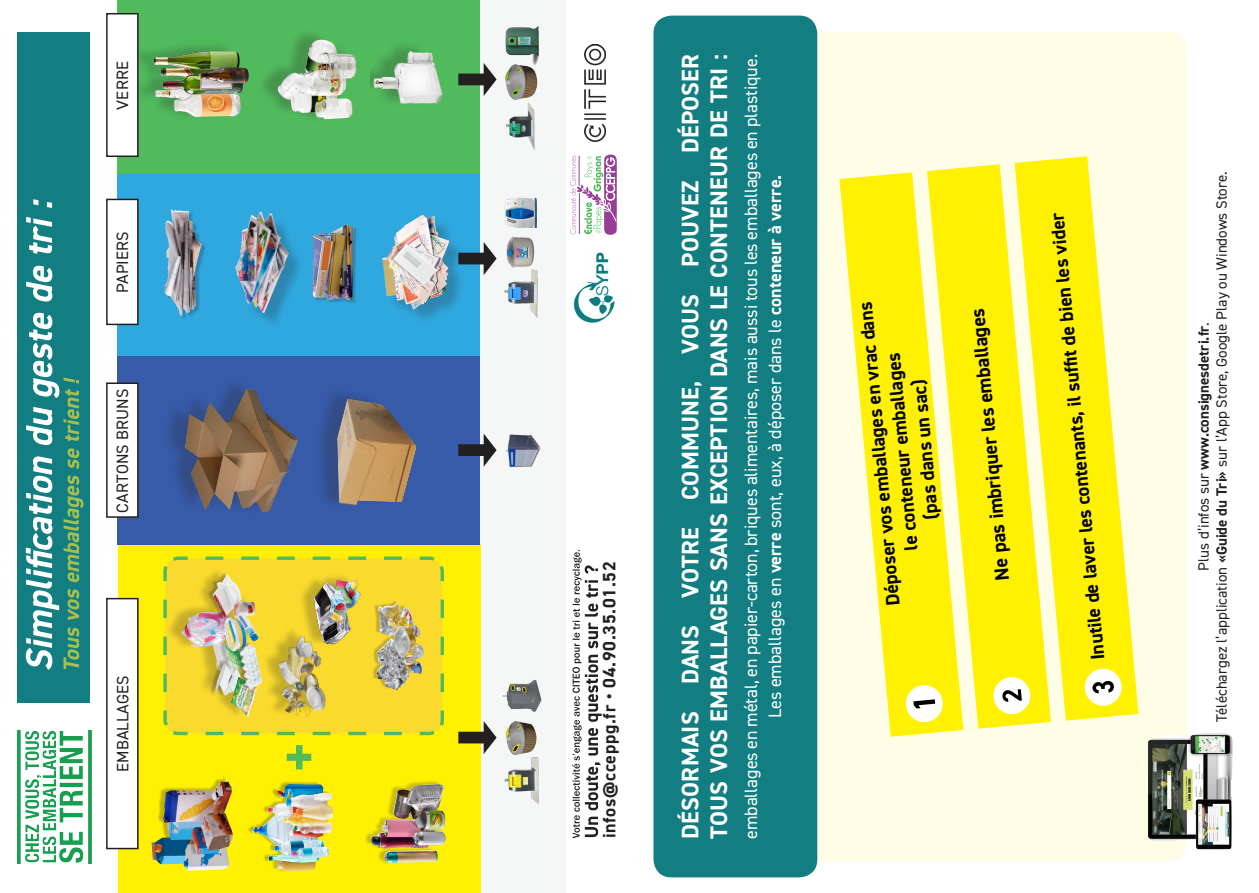
<style>
.page{position:relative;width:1259px;height:893px;background:#fff}
.page>*{position:absolute;margin:0;border:0;box-sizing:border-box;transform-origin:0 0}
.t1{font:700 24px/28.5px "DIN2014";letter-spacing:.01em;color:#fff}
.t2{font:700 19.8px "DIN2014";color:#000}
.t3{font:700 19.2px/23.1px "DIN2014";color:#000;text-align:center}
.t4{font:18px/24px "DIN2014";color:#fff;text-align:center}
.t5{font:700 18px "DIN2014";letter-spacing:.04em;color:#231f20}
.t6{font:16.5px "DIN2014";letter-spacing:.01em;color:#231f20}
.t7{font:15px/18px "DIN2014";color:#231f20;text-align:center}
.s1{font-weight:700}
</style>
<div class="page">
<img style="left:573px;top:252px;width:42px;height:71px">
<svg style="left:572px;top:550px;width:29px;height:288px"></svg>
<svg style="left:604px;top:155px;width:13px;height:80px"></svg>
<svg style="left:570px;top:156px;width:46px;height:78px"></svg>
<img style="left:584px;top:44px;width:22px;height:97px">
<div style="left:480px;top:0;width:85px;height:893px;background:#f5f6f6"></div>
<div style="left:118px;top:545px;width:362px;height:348px;background:#fff101"></div>
<div style="left:118px;top:356px;width:362px;height:188px;background:#375ba9"></div>
<div style="left:118px;top:168px;width:362px;height:188px;background:#2fa8df"></div>
<div style="left:118px;top:0;width:362px;height:173px;background:#51ba5d"></div>
<div style="left:271px;top:855px;width:42px;height:17px;background:#231f20;opacity:.25"></div>
<img style="left:277px;top:863px;width:38px;height:8px">
<div style="left:270px;top:780px;width:51px;height:20px;background:#231f20;opacity:.35"></div>
<img style="left:277px;top:784px;width:46px;height:6px">
<div style="left:247px;top:790px;width:84px;height:73px;background:#231f20;opacity:.3"></div>
<img style="left:252px;top:793px;width:70px;height:41px">
<div style="left:364px;top:780px;width:79px;height:84px;background:#231f20;opacity:.25"></div>
<img style="left:371px;top:784px;width:59px;height:61px">
<div style="left:406px;top:827px;width:38px;height:20px;background:#231f20;opacity:.25"></div>
<img style="left:413px;top:831px;width:33px;height:15px">
<svg style="left:163px;top:556px;width:281px;height:180px"></svg>
<div style="left:165px;top:566px;width:92px;height:153px;background:#231f20;opacity:.25"></div>
<img style="left:188px;top:611px;width:36px;height:9px">
<svg style="left:215px;top:637px;width:5px;height:3px"></svg>
<div style="left:210px;top:658px;width:29px;height:39px;background:#231f20;opacity:.3"></div>
<img style="left:215px;top:661px;width:19px;height:35px">
<div style="left:207px;top:572px;width:33px;height:47px;background:#231f20;opacity:.3"></div>
<img style="left:213px;top:574px;width:29px;height:44px">
<img style="left:231px;top:677px;width:26px;height:40px">
<img style="left:247px;top:605px;width:12px;height:36px">
<div style="left:218px;top:639px;width:31px;height:31px;background:#231f20;opacity:.25"></div>
<img style="left:225px;top:651px;width:9px;height:19px">
<img style="left:224px;top:617px;width:23px;height:34px">
<img style="left:233px;top:598px;width:22px;height:20px">
<div style="left:234px;top:641px;width:26px;height:49px;background:#231f20;opacity:.3"></div>
<img style="left:240px;top:644px;width:9px;height:43px">
<div style="left:262px;top:625px;width:59px;height:95px;background:#231f20;opacity:.25"></div>
<img style="left:278px;top:634px;width:33px;height:84px">
<div style="left:372px;top:600px;width:50px;height:91px;background:#231f20;opacity:.25"></div>
<img style="left:378px;top:602px;width:20px;height:18px">
<div style="left:298px;top:571px;width:57px;height:75px;background:#231f20;opacity:.25"></div>
<img style="left:304px;top:557px;width:65px;height:94px">
<svg style="left:287px;top:745px;width:24px;height:24px"></svg>
<div style="left:133px;top:40px;width:110px;height:81px;background:#231f20;opacity:.25"></div>
<img style="left:154px;top:52px;width:44px;height:45px">
<div style="left:257px;top:28px;width:94px;height:95px;background:#231f20;opacity:.25"></div>
<img style="left:277px;top:40px;width:76px;height:79px">
<div style="left:371px;top:39px;width:65px;height:69px;background:#231f20;opacity:.25"></div>
<img style="left:373px;top:51px;width:37px;height:37px">
<div style="left:237px;top:214px;width:68px;height:116px;background:#231f20;opacity:.25"></div>
<img style="left:235px;top:212px;width:54px;height:101px">
<div style="left:166px;top:211px;width:40px;height:109px;background:#231f20;opacity:.25"></div>
<img style="left:164px;top:209px;width:8px;height:82px">
<div style="left:313px;top:225px;width:44px;height:79px;background:#231f20;opacity:.25"></div>
<img style="left:313px;top:225px;width:40px;height:75px">
<div style="left:385px;top:218px;width:81px;height:108px;background:#231f20;opacity:.25"></div>
<img style="left:382px;top:252px;width:5px;height:44px">
<img style="left:387px;top:215px;width:62px;height:95px">
<div style="left:389px;top:241px;width:47px;height:45px;background:#231f20;opacity:.25"></div>
<img style="left:393px;top:244px;width:15px;height:28px">
<div style="left:17px;top:32px;width:73px;height:670px;background:#137e82"></div>
<div style="left:107px;top:599px;width:31px;height:249px;background:#fff"></div>
<div style="left:106px;top:598px;width:33px;height:251px;border:2px solid #231f20"></div>
<div style="left:107px;top:14px;width:31px;height:142px;background:#fff"></div>
<div style="left:106px;top:13px;width:33px;height:144px;border:2px solid #231f20"></div>
<div style="left:107px;top:199px;width:31px;height:125px;background:#fff"></div>
<div style="left:106px;top:199px;width:33px;height:126px;border:2px solid #231f20"></div>
<div style="left:107px;top:383px;width:31px;height:134px;background:#fff"></div>
<div style="left:106px;top:382px;width:33px;height:136px;border:2px solid #231f20"></div>
<svg style="left:458px;top:721px;width:38px;height:33px"></svg>
<svg style="left:458px;top:242px;width:38px;height:33px"></svg>
<svg style="left:458px;top:434px;width:38px;height:33px"></svg>
<svg style="left:458px;top:63px;width:38px;height:33px"></svg>
<img style="left:505px;top:66px;width:32px;height:84px">
<img style="left:505px;top:27px;width:34px;height:39px">
<img style="left:502px;top:680px;width:39px;height:32px">
<img style="left:505px;top:721px;width:31px;height:34px">
<img style="left:504px;top:757px;width:35px;height:46px">
<img style="left:504px;top:198px;width:33px;height:30px">
<img style="left:506px;top:236px;width:29px;height:31px">
<img style="left:504px;top:267px;width:34px;height:51px">
<img style="left:17px;top:713px;width:92px;height:151px">
<img style="left:151px;top:841px;width:32px;height:23px">
<img style="left:183px;top:855px;width:46px;height:16px">
<div style="left:157px;top:775px;width:73px;height:80px;background:#231f20;opacity:.3"></div>
<img style="left:162px;top:778px;width:71px;height:76px">
<div style="left:163px;top:377px;width:128px;height:139px;background:#231f20;opacity:.25"></div>
<img style="left:185px;top:388px;width:113px;height:124px">
<div style="left:315px;top:387px;width:95px;height:123px;background:#231f20;opacity:.25"></div>
<img style="left:337px;top:398px;width:79px;height:108px">
<img style="left:506px;top:434px;width:35px;height:33px">
<svg style="left:26px;top:199px;width:57px;height:471px"></svg>
<div style="left:654px;top:32px;width:532px;height:829px;background:#fffde6;border-radius:18px"></div>
<svg style="left:839px;top:172px;width:124px;height:565px;fill:#fff101"></svg>
<svg style="left:927px;top:164px;width:124px;height:565px;fill:#fff101"></svg>
<svg style="left:1014px;top:156px;width:124px;height:565px;fill:#fff101"></svg>
<svg style="left:905px;top:684px;width:38px;height:39px"></svg>
<svg style="left:992px;top:676px;width:39px;height:39px"></svg>
<svg style="left:1084px;top:668px;width:38px;height:38px"></svg>
<img style="left:1148px;top:732px;width:84px;height:123px">
<div style="left:653px;top:16px;width:164px;height:861px;background:#137e82;border-radius:18px"></div>
<p class="t6" style="left:112px;top:110px;width:50px;rotate:-90deg">VERRE</p>
<p class="t6" style="left:112px;top:293px;width:64px;rotate:-90deg">PAPIERS</p>
<p class="t6" style="left:112px;top:513px;width:126px;rotate:-90deg">CARTONS BRUNS</p>
<p class="t6" style="left:112px;top:772px;width:98px;rotate:-90deg">EMBALLAGES</p>
<p class="t5" style="left:597px;top:838px;width:279px;rotate:-90deg">infos@cceppg.fr • 04.90.35.01.52</p>
<h1 class="t1" style="left:676px;top:839px;width:786px;rotate:-90deg">DÉSORMAIS DANS VOTRE COMMUNE, VOUS POUVEZ DÉPOSER<br>TOUS VOS EMBALLAGES SANS EXCEPTION DANS LE CONTENEUR DE TRI :</h1>
<p class="t4" style="left:738px;top:839px;width:786px;rotate:-90deg">emballages en métal, en papier-carton, briques alimentaires, mais aussi tous les emballages en plastique.<br>Les emballages en <span class="s1">verre</span> sont, eux, à déposer dans le <span class="s1">conteneur à verre.</span></p>
<p class="t3" style="left:880px;top:606px;width:306px;rotate:-95deg">Déposer vos emballages en vrac dans le conteneur emballages<br>(pas dans un sac)</p>
<p class="t2" style="left:988px;top:581px;width:275px;rotate:-95deg">Ne pas imbriquer les emballages</p>
<p class="t3" style="left:1085px;top:661px;width:451px;rotate:-95deg">Inutile de laver les contenants, il suffi t de bien les vider</p>
<p class="t7" style="left:1194px;top:722px;width:552px;rotate:-90deg">Plus d’infos sur <span class="s1">www.consignesdetri.fr</span>.<br>Téléchargez l’application <span class="s1">«Guide du Tri»</span> sur l’App Store, Google Play ou Windows Store.</p>
</div>
